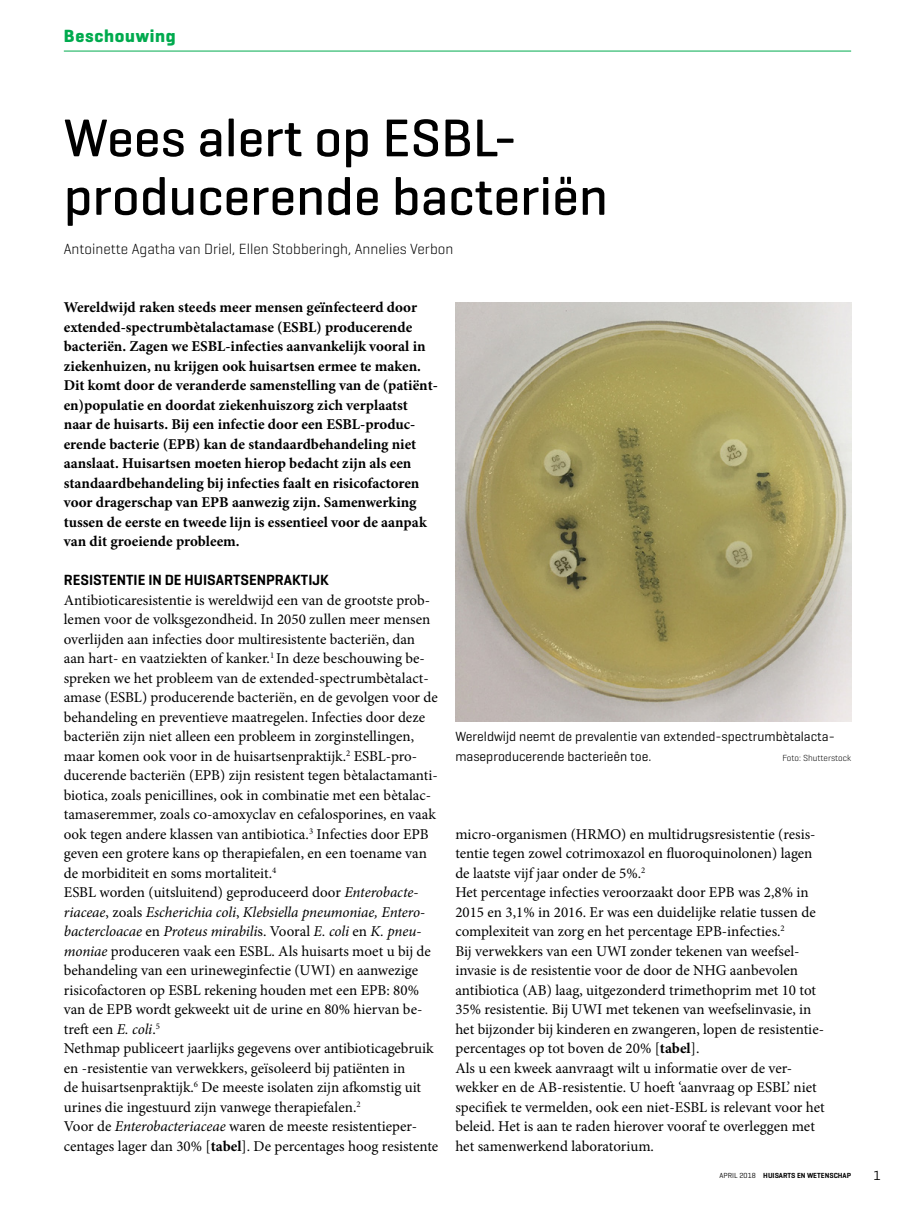
<style>
.page{position:relative;width:915px;height:1212px;background:#fff}
.page>*{position:absolute;margin:0;border:0;box-sizing:border-box;transform-origin:0 0}
.t1{font:500 54px/58.5px "Geogrotesque";color:#000}
.t2{font:700 18px "Geogrotesque";letter-spacing:.04em;color:#00aa4e}
.t3{font:15px/19.5px "Minion Pro";color:#000}
.t4{font:700 15px/19.5px "Minion Pro";color:#000}
.t5{font:300 15px "Geogrotesque";color:#000}
.t6{font:600 15px "Geogrotesque";color:#000}
.t7{font:13.5px/19.5px "Geogrotesque";color:#000}
.t8{font:300 9px "Geogrotesque";color:#000}
.t9{font:600 7.5px "Geogrotesque";color:#000}
.s1{font-style:italic}
.s2{font-weight:700}
.s3{font-weight:400}
</style>
<div class="page">
<hr style="left:64px;top:51px;width:786px;height:1px;background:#00aa4e">
<img style="left:455px;top:303px;width:395px;height:419px">
<p class="t2" style="left:64px;top:25px;width:113px">Beschouwing</p>
<h1 class="t1" style="left:64px;top:107px;width:545px">Wees alert op ESBL&shy;producerende bacteriën</h1>
<p class="t5" style="left:64px;top:239px;width:391px">Antoinette Agatha van Driel, Ellen Stobberingh, Annelies Verbon</p>
<p class="t4" style="left:64px;top:298px;width:374px">Wereldwijd raken steeds meer mensen geïnfecteerd door extended-spectrumbètalactamase (ESBL) producerende bacteriën. Zagen we ESBL-infecties aanvankelijk vooral in ziekenhuizen, nu krijgen ook huisartsen ermee te maken.<br>Dit komt door de veranderde samenstelling van de (patiënt&shy;en)populatie en doordat ziekenhuiszorg zich verplaatst naar de huisarts. Bij een infectie door een ESBL-produc&shy;erende bacterie (EPB) kan de standaardbehandeling niet aanslaat. Huisartsen moeten hierop bedacht zijn als een standaardbehandeling bij infecties faalt en risicofactoren voor dragerschap van EPB aanwezig zijn. Samenwerking tussen de eerste en tweede lijn is essentieel voor de aanpak van dit groeiende probleem.</p>
<p class="t6" style="left:64px;top:571px;width:266px">RESISTENTIE IN DE HUISARTSENPRAKTIJK</p>
<p class="t3" style="left:64px;top:590px;width:376px">Antibioticaresistentie is wereldwijd een van de grootste prob&shy;lemen voor de volksgezondheid. In 2050 zullen meer mensen overlijden aan infecties door multiresistente bacteriën, dan aan hart- en vaatziekten of kanker.<sup>1</sup> In deze beschouwing be&shy;spreken we het probleem van de extended-spectrumbètalact&shy;amase (ESBL) producerende bacteriën, en de gevolgen voor de behandeling en preventieve maatregelen. Infecties door deze bacteriën zijn niet alleen een probleem in zorginstellingen, maar komen ook voor in de huisartsenpraktijk.<sup>2</sup> ESBL-pro&shy;ducerende bacteriën (EPB) zijn resistent tegen bètalactamanti&shy;biotica, zoals penicillines, ook in combinatie met een bètalac&shy;tamaseremmer, zoals co-amoxyclav en cefalosporines, en vaak ook tegen andere klassen van antibiotica.<sup>3</sup> Infecties door EPB geven een grotere kans op therapiefalen, en een toename van de morbiditeit en soms mortaliteit.<sup>4<br></sup>ESBL worden (uitsluitend) geproduceerd door <span class="s1">Enterobacte&shy;riaceae</span>, zoals <span class="s1">Escherichia coli</span>, <span class="s1">Klebsiella pneumoniae, Entero&shy;bactercloacae</span> en <span class="s1">Proteus mirabili</span>s. Vooral <span class="s1">E. coli</span> en <span class="s1">K. pneu&shy;moniae</span> produceren vaak een ESBL. Als huisarts moet u bij de behandeling van een urineweginfectie (UWI) en aanwezige risicofactoren op ESBL rekening houden met een EPB: 80% van de EPB wordt gekweekt uit de urine en 80% hiervan be&shy;treft een <span class="s1">E. coli</span>.<sup>5<br></sup>Nethmap publiceert jaarlijks gegevens over antibioticagebruik en -resistentie van verwekkers, geïsoleerd bij patiënten in<br>de huisartsenpraktijk.<sup>6</sup> De meeste isolaten zijn afkomstig uit urines die ingestuurd zijn vanwege therapiefalen.<sup>2<br></sup>Voor de <span class="s1">Enterobacteriaceae</span> waren de meeste resistentieper&shy;centages lager dan 30% [<span class="s2">tabel</span>]. De percentages hoog resistente</p>
<p class="t7" style="left:455px;top:727px;width:381px">Wereldwijd neemt de prevalentie van extended-spectrumbètalacta&shy;maseproducerende bacterieën toe.</p>
<p class="t8" style="left:782px;top:752px;width:70px">Foto: Shutterstock</p>
<p class="t3" style="left:455px;top:824px;width:371px">micro-organismen (HRMO) en multidrugsresistentie (resis&shy;tentie tegen zowel cotrimoxazol en fluoroquinolonen) lagen de laatste vijf jaar onder de 5%.<sup>2<br></sup>Het percentage infecties veroorzaakt door EPB was 2,8% in 2015 en 3,1% in 2016. Er was een duidelijke relatie tussen de complexiteit van zorg en het percentage EPB-infecties.<sup>2<br></sup>Bij verwekkers van een UWI zonder tekenen van weefsel&shy;invasie is de resistentie voor de door de NHG aanbevolen antibiotica (AB) laag, uitgezonderd trimethoprim met 10 tot 35% resistentie. Bij UWI met tekenen van weefselinvasie, in het bijzonder bij kinderen en zwangeren, lopen de resistentie&shy;percentages op tot boven de 20% [<span class="s2">tabel</span>].<br>Als u een kweek aanvraagt wilt u informatie over de ver&shy;wekker en de AB-resistentie. U hoeft ‘aanvraag op ESBL’ niet specifiek te vermelden, ook een niet-ESBL is relevant voor het beleid. Het is aan te raden hierover vooraf te overleggen met het samenwerkend laboratorium.</p>
<p class="t9" style="left:719px;top:1171px;width:133px"><span class="s3">APRIL 2018</span> HUISARTS EN WETENSCHAP</p>
<p class="t7" style="left:873px;top:1165px;width:9px">1</p>
</div>
